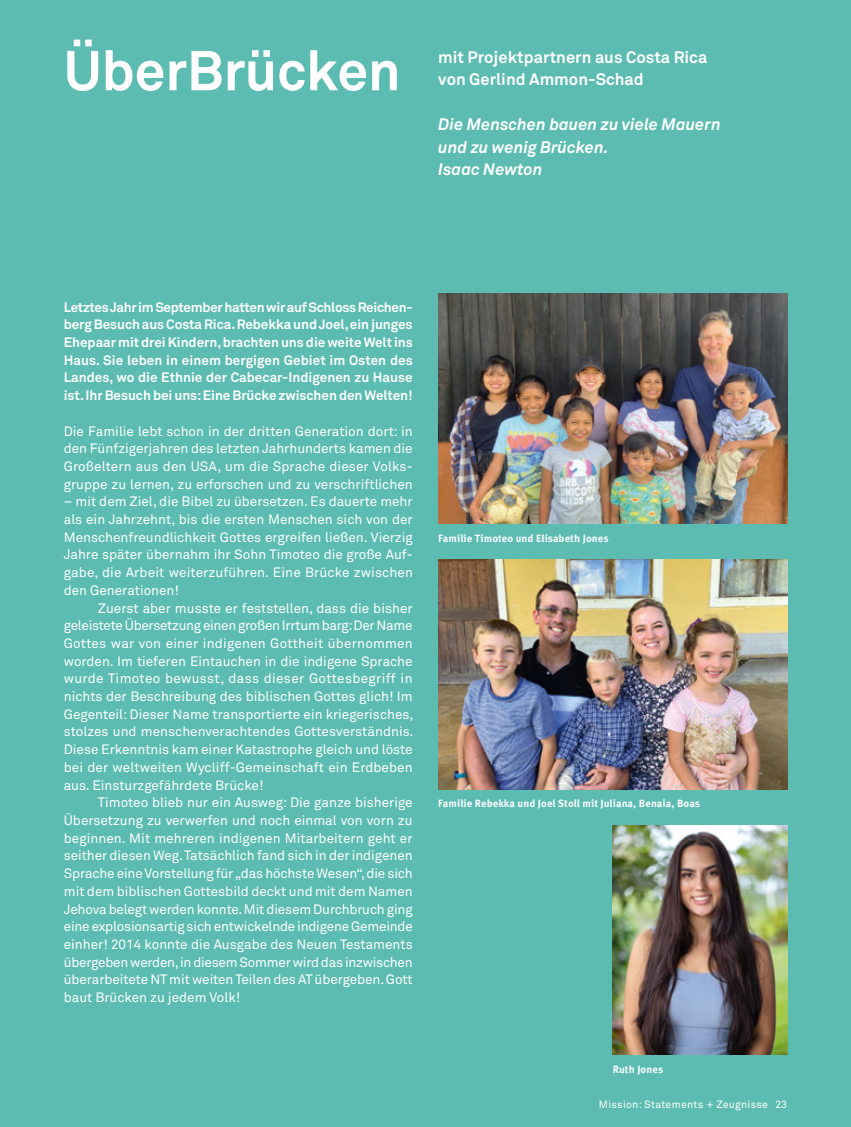
<style>
.page{position:relative;width:851px;height:1127px;background:#fff}
.page>*{position:absolute;margin:0;border:0;box-sizing:border-box;transform-origin:0 0}
.t1{font:700 55.5px "Akkurat Std";letter-spacing:-.005em;color:#fff}
.t2{font:italic 700 16.5px/22.5px "Akkurat Std";color:#fff}
.t3{font:700 16.5px/22.5px "Akkurat Std";color:#fff}
.t4{font:13.5px/17.7px "Akkurat Std";color:#fff;text-align:justify}
.t5{font:700 13.5px/17.7px "Akkurat Std";letter-spacing:-.005em;color:#fff;text-align:justify}
.t6{font:700 10.5px "Meta Correspondence Pro";letter-spacing:.005em;color:#fff}
.t7{font:10.5px "Akkurat Std";letter-spacing:.025em;color:#fff}
</style>
<div class="page">
<div style="left:0;top:0;width:850px;height:1127px;background:#5cbcb1"></div>
<img style="left:438px;top:294px;width:349px;height:230px">
<img style="left:438px;top:560px;width:349px;height:229px">
<img style="left:612px;top:825px;width:175px;height:230px">
<h1 class="t1" style="left:64px;top:36px;width:338px">ÜberBrücken</h1>
<p class="t3" style="left:438px;top:46px;width:270px">mit Projektpartnern aus Costa Rica von Gerlind Ammon-Schad</p>
<p class="t2" style="left:438px;top:113px;width:284px">Die Menschen bauen zu viele Mauern und zu wenig Brücken.<br>Isaac Newton</p>
<p class="t5" style="left:64px;top:298px;width:350px">Letztes Jahr im September hatten wir auf Schloss Reichen&shy;berg Besuch aus Costa Rica. Rebekka und Joel, ein junges Ehepaar mit drei Kindern, brachten uns die weite Welt ins Haus. Sie leben in einem bergigen Gebiet im Osten des Landes, wo die Ethnie der Cabecar-Indigenen zu Hause ist. Ihr Besuch bei uns: Eine Brücke zwischen den Welten!</p>
<p class="t4" style="left:64px;top:422px;width:350px">Die Familie lebt schon in der dritten Generation dort: in den Fünfzigerjahren des letzten Jahrhunderts kamen die Großeltern aus den USA, um die Sprache dieser Volks&shy;gruppe zu lernen, zu erforschen und zu verschriftlichen</p>
<p class="t4" style="left:64px;top:493px;width:350px">– mit dem Ziel, die Bibel zu übersetzen. Es dauerte mehr als ein Jahrzehnt, bis die ersten Menschen sich von der Menschenfreundlichkeit Gottes ergreifen ließen. Vierzig Jahre später übernahm ihr Sohn Timoteo die große Auf&shy;gabe, die Arbeit weiterzuführen. Eine Brücke zwischen den Generationen!</p>
<p class="t4" style="left:64px;top:599px;width:351px;text-indent:34px">Zuerst aber musste er feststellen, dass die bisher geleistete Übersetzung einen großen Irrtum barg: Der Name Gottes war von einer indigenen Gottheit übernommen worden. Im tieferen Eintauchen in die indigene Sprache wurde Timoteo bewusst, dass dieser Gottesbegriff in nichts der Beschreibung des biblischen Gottes glich! Im Gegenteil: Dieser Name transportierte ein kriegerisches, stolzes und menschenverachtendes Gottesverständnis.<br>Diese Erkenntnis kam einer Katastrophe gleich und löste bei der weltweiten Wycliff-Gemeinschaft ein Erdbeben aus. Einsturzgefährdete Brücke!</p>
<p class="t4" style="left:64px;top:794px;width:350px;text-indent:34px">Timoteo blieb nur ein Ausweg: Die ganze bisherige Übersetzung zu verwerfen und noch einmal von vorn zu beginnen. Mit mehreren indigenen Mitarbeitern geht er seither diesen Weg. Tatsächlich fand sich in der indigenen Sprache eine Vorstellung für „das höchste Wesen“, die sich mit dem biblischen Gottesbild deckt und mit dem Namen Jehova belegt werden konnte. Mit diesem Durchbruch ging eine explosionsartig sich entwickelnde indigene Gemeinde einher! 2014 konnte die Ausgabe des Neuen Testaments übergeben werden, in diesem Sommer wird das inzwischen überarbeitete NT mit weiten Teilen des AT übergeben. Gott baut Brücken zu jedem Volk!</p>
<p class="t6" style="left:438px;top:530px;width:172px">Familie Timoteo und Elisabeth Jones</p>
<p class="t6" style="left:438px;top:795px;width:263px">Familie Rebekka und Joel Stoll mit Juliana, Benaia, Boas</p>
<p class="t6" style="left:612px;top:1061px;width:52px">Ruth Jones</p>
<p class="t7" style="left:598px;top:1098px;width:190px">Mission: Statements + Zeugnisse 23</p>
</div>
